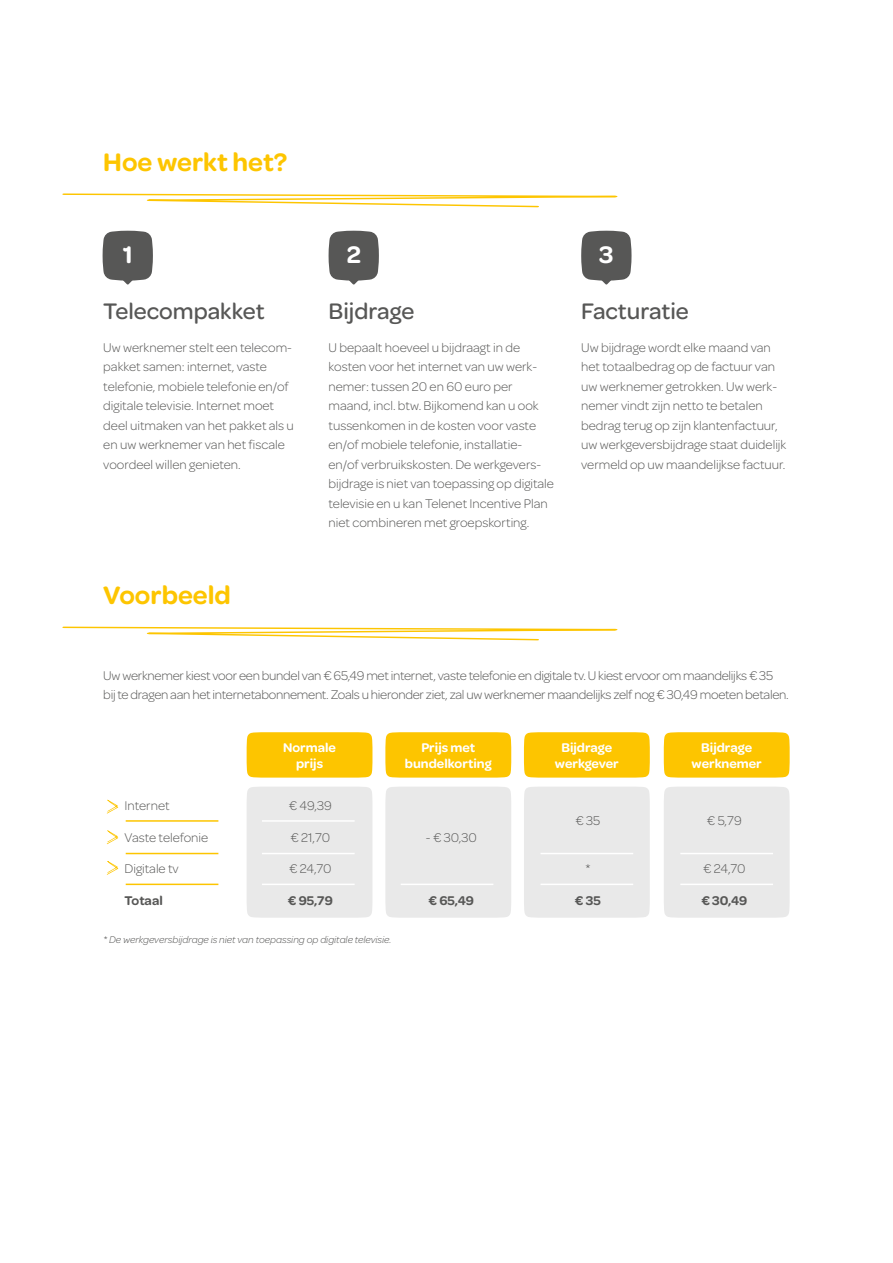
<style>
.page{position:relative;width:893px;height:1263px;background:#fff}
.page>*{position:absolute;margin:0;border:0;box-sizing:border-box;transform-origin:0 0}
.t1{font:600 27px "Omnes";color:#fdc500}
.t2{font:600 25.5px "Omnes";color:#fff}
.t3{font:500 24px "Omnes";color:#575756}
.t4{font:300 13.5px/19.5px "Omnes";color:#575756}
.t5{font:300 13.5px/19.5px "Omnes";letter-spacing:-.02em;color:#575756}
.t6{font:600 13.5px/16.5px "Omnes";color:#fff;text-align:center}
.t7{font:600 13.5px "Omnes";color:#575756}
.t8{font:italic 300 10.5px "Omnes";color:#575756}
</style>
<div class="page">
<svg style="left:62px;top:627px;width:555px;height:13px"></svg>
<svg style="left:62px;top:193px;width:555px;height:14px"></svg>
<svg style="left:103px;top:231px;width:50px;height:54px;background:#6d6d6c"></svg>
<svg style="left:329px;top:231px;width:50px;height:54px;background:#6d6d6c"></svg>
<svg style="left:581px;top:231px;width:50px;height:54px;background:#6d6d6c"></svg>
<div style="left:664px;top:787px;width:126px;height:131px;background:#e9e9e9"></div>
<div style="left:524px;top:787px;width:126px;height:131px;background:#e9e9e9"></div>
<div style="left:385px;top:787px;width:126px;height:131px;background:#e9e9e9"></div>
<div style="left:247px;top:787px;width:125px;height:131px;background:#e9e9e9"></div>
<div style="left:664px;top:732px;width:126px;height:46px;background:#fdc500"></div>
<div style="left:524px;top:732px;width:126px;height:46px;background:#fdc500"></div>
<div style="left:385px;top:732px;width:126px;height:46px;background:#fdc500"></div>
<div style="left:247px;top:732px;width:125px;height:46px;background:#fdc500"></div>
<svg style="left:107px;top:800px;width:11px;height:13px"></svg>
<svg style="left:107px;top:830px;width:11px;height:14px"></svg>
<svg style="left:107px;top:861px;width:11px;height:14px"></svg>
<hr style="left:540px;top:853px;width:93px;height:1px;background:#fff">
<hr style="left:680px;top:853px;width:93px;height:1px;background:#fff">
<hr style="left:262px;top:820px;width:93px;height:2px;background:#fff">
<hr style="left:262px;top:853px;width:93px;height:1px;background:#fff">
<hr style="left:262px;top:883px;width:93px;height:2px;background:#fff">
<hr style="left:126px;top:820px;width:92px;height:2px;background:#fdc500">
<hr style="left:126px;top:853px;width:92px;height:1px;background:#fdc500">
<hr style="left:126px;top:883px;width:92px;height:2px;background:#fdc500">
<hr style="left:401px;top:883px;width:92px;height:2px;background:#fff">
<hr style="left:540px;top:883px;width:93px;height:2px;background:#fff">
<hr style="left:680px;top:883px;width:93px;height:2px;background:#fff">
<h1 class="t1" style="left:103px;top:147px;width:186px">Hoe werkt het?</h1>
<h2 class="t2" style="left:123px;top:240px;width:11px">1</h2>
<h2 class="t2" style="left:347px;top:240px;width:16px">2</h2>
<h2 class="t2" style="left:599px;top:240px;width:16px">3</h2>
<h3 class="t3" style="left:103px;top:298px;width:163px">Telecompakket</h3>
<p class="t4" style="left:103px;top:337px;width:192px">Uw werknemer stelt een telecom&shy;pakket samen: internet, vaste telefonie, mobiele telefonie en/of digitale televisie. Internet moet deel uitmaken van het pakket als u en uw werknemer van het fiscale voordeel willen genieten.</p>
<h1 class="t1" style="left:103px;top:580px;width:129px">Voorbeeld</h1>
<h3 class="t3" style="left:329px;top:298px;width:87px">Bijdrage</h3>
<p class="t4" style="left:329px;top:337px;width:227px">U bepaalt hoeveel u bijdraagt in de kosten voor het internet van uw werk&shy;nemer: tussen 20 en 60 euro per maand, incl. btw. Bijkomend kan u ook tussenkomen in de kosten voor vaste en/of mobiele telefonie, installatie&shy;en/of verbruikskosten. De werkgevers&shy;bijdrage is niet van toepassing op digitale televisie en u kan Telenet Incentive Plan niet combineren met groepskorting.</p>
<h3 class="t3" style="left:581px;top:298px;width:109px">Facturatie</h3>
<p class="t4" style="left:581px;top:337px;width:207px">Uw bijdrage wordt elke maand van het totaalbedrag op de factuur van uw werknemer getrokken. Uw werk&shy;nemer vindt zijn netto te betalen bedrag terug op zijn klantenfactuur, uw werkgeversbijdrage staat duidelijk vermeld op uw maandelijkse factuur.</p>
<p class="t5" style="left:103px;top:666px;width:687px">Uw werknemer kiest voor een bundel van € 65,49 met internet, vaste telefonie en digitale tv. U kiest ervoor om maandelijks € 35 bij te dragen aan het internetabonnement. Zoals u hieronder ziet, zal uw werknemer maandelijks zelf nog € 30,49 moeten betalen.</p>
<p class="t6" style="left:283px;top:739px;width:54px">Normale prijs</p>
<p class="t6" style="left:405px;top:739px;width:88px">Prijs met bundelkorting</p>
<p class="t6" style="left:555px;top:739px;width:65px">Bijdrage werkgever</p>
<p class="t6" style="left:691px;top:739px;width:72px">Bijdrage werknemer</p>
<p class="t4" style="left:125px;top:796px;width:46px">Internet</p>
<p class="t4" style="left:289px;top:796px;width:45px">€ 49,39</p>
<p class="t4" style="left:575px;top:811px;width:26px">€ 35</p>
<p class="t4" style="left:707px;top:811px;width:36px">€ 5,79</p>
<p class="t4" style="left:125px;top:827px;width:85px">Vaste telefonie</p>
<p class="t4" style="left:290px;top:827px;width:41px">€ 21,70</p>
<p class="t4" style="left:426px;top:827px;width:52px">- € 30,30</p>
<p class="t4" style="left:125px;top:859px;width:56px">Digitale tv</p>
<p class="t4" style="left:289px;top:859px;width:44px">€ 24,70</p>
<p class="t4" style="left:585px;top:859px;width:7px">*</p>
<p class="t4" style="left:703px;top:859px;width:44px">€ 24,70</p>
<p class="t7" style="left:125px;top:892px;width:40px">Totaal</p>
<p class="t7" style="left:288px;top:892px;width:47px">€ 95,79</p>
<p class="t7" style="left:429px;top:892px;width:47px">€ 65,49</p>
<p class="t7" style="left:575px;top:892px;width:27px">€ 35</p>
<p class="t7" style="left:701px;top:892px;width:47px">€ 30,49</p>
<p class="t8" style="left:103px;top:934px;width:290px">* De werkgeversbijdrage is niet van toepassing op digitale televisie.</p>
</div>
